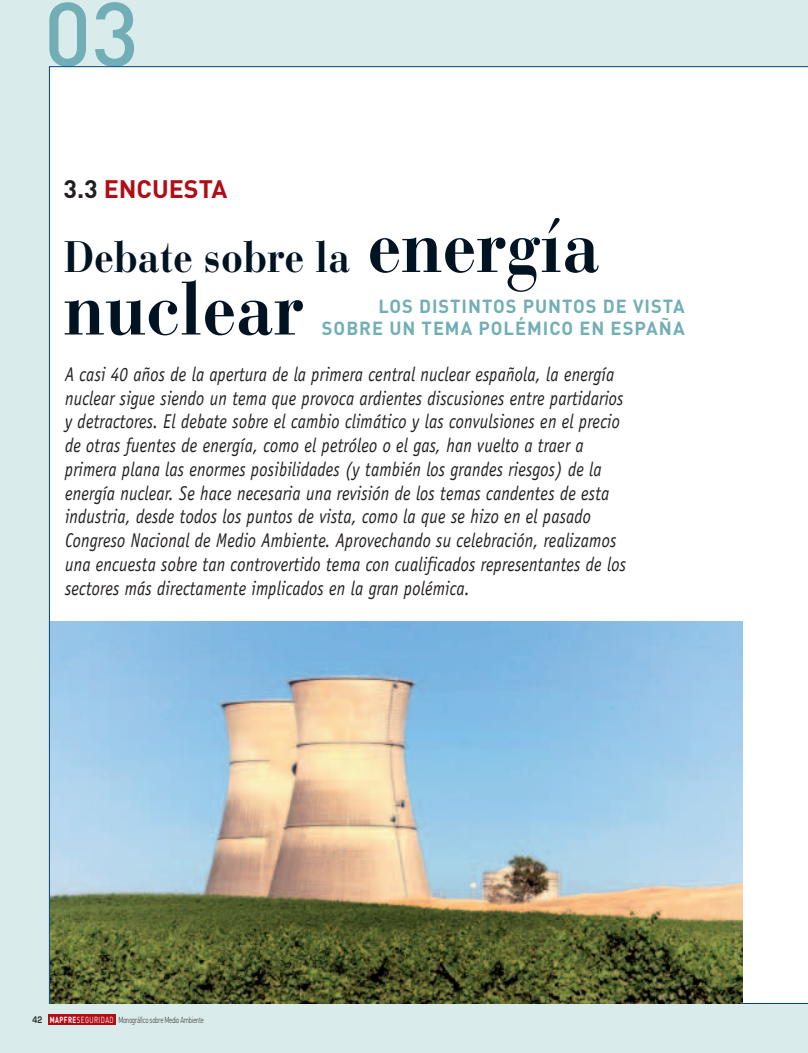
<style>
.page{position:relative;width:808px;height:1053px;background:#fff}
.page>*{position:absolute;margin:0;border:0;box-sizing:border-box;transform-origin:0 0}
.t1{font:500 89.12px "DIN";color:#72aeb6}
.t2{font:700 75px "Bauer Bodoni";color:#001322;scale:.9 1}
.t3{font:700 43.75px "Bauer Bodoni";color:#001322;scale:.9 1}
.t4{font:700 25px "DIN";color:#b00d15}
.t5{font:italic 20px/23.8px "Officina Sans";letter-spacing:.01em;color:#231f20;scale:.85 1}
.t6{font:700 18.75px/22.5px "DIN";letter-spacing:.055em;color:#72aeb6;text-align:right}
.t7{font:300 8.75px "DIN";letter-spacing:-.05em;color:#231f20;scale:.7 1}
.s1{color:#231f20}
.s2{font-size:75px}
.s3{font-family:"Eurostile";font-weight:600}
.s4{font-weight:700;color:#fff}
.s5{font-weight:400;color:#fff}
</style>
<div class="page">
<div style="left:0;top:1003px;width:808px;height:49px;background:#daebeb"></div>
<div style="left:0;top:0;width:808px;height:66px;background:#daebeb"></div>
<div style="left:0;top:65px;width:49px;height:987px;background:#daebeb"></div>
<hr style="left:50px;top:1002px;width:758px;height:1px;background:#004577">
<hr style="left:49px;top:66px;width:1px;height:937px;background:#004577">
<div style="left:48px;top:1014px;width:67px;height:10px;background:#b00d15"></div>
<img style="left:50px;top:621px;width:693px;height:382px">
<hr style="left:49px;top:66px;width:759px;height:1px;background:#004577">
<h1 class="t1" style="left:44px;top:3px;width:97px">03</h1>
<p class="t4" style="left:64px;top:180px;width:165px"><span class="s1">3.3</span> ENCUESTA</p>
<h3 class="t3" style="left:64px;top:240px;width:597px">Debate sobre la <span class="s2">energía</span></h3>
<h2 class="t2" style="left:64px;top:280px;width:268px">nuclear</h2>
<p class="t5" style="left:65px;top:364px;width:662px">A casi 40 años de la apertura de la primera central nuclear española, la energía nuclear sigue siendo un tema que provoca ardientes discusiones entre partidarios y detractores. El debate sobre el cambio climático y las convulsiones en el precio de otras fuentes de energía, como el petróleo o el gas, han vuelto a traer a primera plana las enormes posibilidades (y también los grandes riesgos) de la energía nuclear. Se hace necesaria una revisión de los temas candentes de esta industria, desde todos los puntos de vista, como la que se hizo en el pasado Congreso Nacional de Medio Ambiente. Aprovechando su celebración, realizamos una encuesta sobre tan controvertido tema con cualificados representantes de los sectores más directamente implicados en la gran polémica.</p>
<p class="t6" style="left:322px;top:297px;width:364px">LOS DISTINTOS PUNTOS DE VISTA<br>SOBRE UN TEMA POLÉMICO EN ESPAÑA</p>
<p class="t7" style="left:33px;top:1016px;width:246px"><span class="s3">42</span> <span class="s4">MAPFRE</span><span class="s5">SEGURIDAD</span> Monográfico sobre Medio Ambiente</p>
</div>
